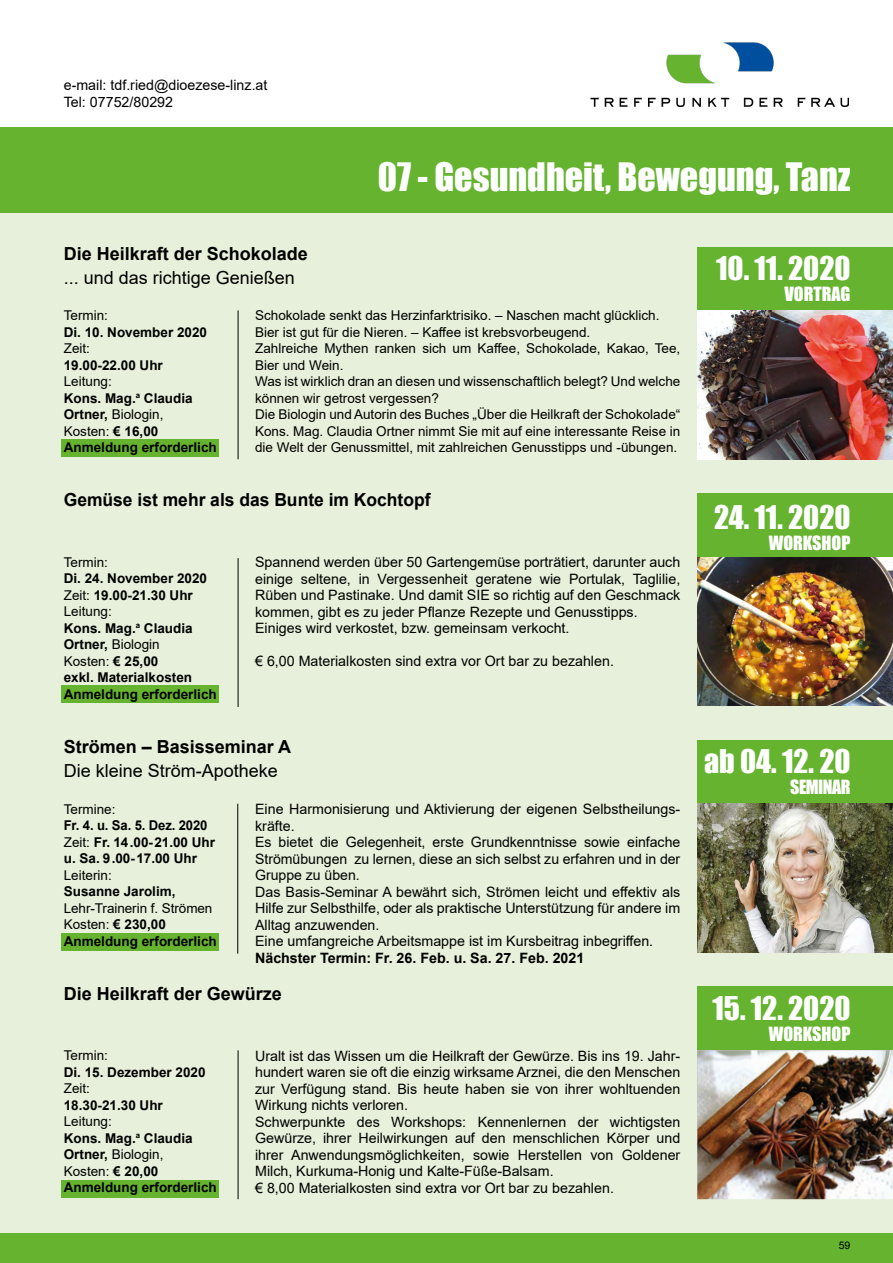
<style>
.page{position:relative;width:893px;height:1263px;background:#fff}
.page>*{position:absolute;margin:0;border:0;box-sizing:border-box;transform-origin:0 0}
.t1{font:36px "Impact";color:#fff}
.t2{font:30px "Impact";color:#fff}
.t3{font:700 18px "Arial";color:#000}
.t4{font:18px "Arial";color:#000}
.t5{font:18px "Impact";color:#fff}
.t6{font:18px "Impact";letter-spacing:-.03em;color:#fff}
.t7{font:14.25px/16.5px "Arial";color:#000}
.t8{font:700 14.25px "Arial";color:#000}
.t9{font:13.5px/16.5px "Arial";color:#000}
.t10{font:700 13.5px/16.5px "Arial";color:#000}
.t11{font:10.5px "Arial";color:#000}
.s1{font-weight:400}
.s2{font-weight:700}
</style>
<div class="page">
<div style="left:0;top:213px;width:893px;height:1029px;background:#e6f0da"></div>
<div style="left:62px;top:439px;width:157px;height:17px;background:#65b32e"></div>
<div style="left:62px;top:686px;width:157px;height:17px;background:#65b32e"></div>
<div style="left:62px;top:934px;width:157px;height:17px;background:#65b32e"></div>
<div style="left:62px;top:1180px;width:157px;height:17px;background:#65b32e"></div>
<div style="left:0;top:128px;width:893px;height:85px;background:#65b32e"></div>
<div style="left:0;top:1233px;width:893px;height:30px;background:#65b32e"></div>
<hr style="left:238px;top:310px;width:1px;height:149px;background:#000">
<div style="left:697px;top:247px;width:196px;height:63px;background:#65b32e"></div>
<hr style="left:238px;top:1050px;width:1px;height:149px;background:#000">
<div style="left:697px;top:986px;width:196px;height:64px;background:#65b32e"></div>
<div style="left:697px;top:493px;width:196px;height:64px;background:#65b32e"></div>
<hr style="left:238px;top:558px;width:1px;height:149px;background:#000">
<hr style="left:237px;top:804px;width:1px;height:150px;background:#000">
<div style="left:697px;top:740px;width:196px;height:64px;background:#65b32e"></div>
<img style="left:590px;top:43px;width:259px;height:63px">
<img style="left:697px;top:310px;width:196px;height:149px">
<img style="left:697px;top:1050px;width:196px;height:149px">
<img style="left:697px;top:557px;width:196px;height:149px">
<img style="left:697px;top:804px;width:196px;height:148px">
<p class="t7" style="left:64px;top:77px;width:205px">e-mail: tdf.ried@dioezese-linz.at<br>Tel: 07752/80292</p>
<h1 class="t1" style="left:378px;top:149px;width:474px">07 - Gesundheit, Bewegung, Tanz</h1>
<p class="t3" style="left:64px;top:241px;width:246px">Die Heilkraft der Schokolade</p>
<p class="t4" style="left:64px;top:265px;width:233px">... und das richtige Genießen</p>
<p class="t9" style="left:255px;top:307px;width:427px">Schokolade senkt das Herzinfarktrisiko. – Naschen macht glücklich.<br>Bier ist gut für die Nieren. – Kaffee ist krebsvorbeugend.<br>Zahlreiche Mythen ranken sich um Kaffee, Schokolade, Kakao, Tee, Bier und Wein.<br>Was ist wirklich dran an diesen und wissenschaftlich belegt? Und welche können wir getrost vergessen?<br>Die Biologin und Autorin des Buches „Über die Heilkraft der Schokolade“ Kons. Mag. Claudia Ortner nimmt Sie mit auf eine interessante Reise in die Welt der Genussmittel, mit zahlreichen Genusstipps und -übungen.</p>
<p class="t3" style="left:64px;top:487px;width:368px">Gemüse ist mehr als das Bunte im Kochtopf</p>
<p class="t9" style="left:64px;top:307px;width:46px">Termin:</p>
<p class="t10" style="left:64px;top:324px;width:145px">Di. 10. November 2020</p>
<p class="t9" style="left:64px;top:340px;width:28px">Zeit:</p>
<p class="t10" style="left:64px;top:357px;width:101px">19.00-22.00 Uhr</p>
<p class="t10" style="left:64px;top:373px;width:155px"><span class="s1">Leitung:<br></span>Kons. Mag.<sup>a</sup> Claudia<br>Ortner, <span class="s1">Biologin,<br>Kosten:</span> € 16,00<br>Anmeldung erforderlich</p>
<p class="t9" style="left:64px;top:554px;width:46px">Termin:</p>
<p class="t10" style="left:64px;top:570px;width:155px">Di. 24. November 2020<br><span class="s1">Zeit:</span> 19.00-21.30 Uhr<br><span class="s1">Leitung:<br></span>Kons. Mag.<sup>a</sup> Claudia<br>Ortner, <span class="s1">Biologin<br>Kosten:</span> € 25,00<br>exkl. Materialkosten<br>Anmeldung erforderlich</p>
<p class="t7" style="left:255px;top:554px;width:427px">Spannend werden über 50 Gartengemüse porträtiert, darunter auch einige seltene, in Vergessenheit geratene wie Portulak, Taglilie, Rüben und Pastinake. Und damit SIE so richtig auf den Geschmack kommen, gibt es zu jeder Pflanze Rezepte und Genusstipps.<br>Einiges wird verkostet, bzw. gemeinsam verkocht.</p>
<p class="t7" style="left:255px;top:653px;width:360px">€ 6,00 Materialkosten sind extra vor Ort bar zu bezahlen.</p>
<p class="t3" style="left:64px;top:734px;width:229px">Strömen – Basisseminar A</p>
<p class="t4" style="left:64px;top:758px;width:216px">Die kleine Ström-Apotheke</p>
<p class="t9" style="left:64px;top:800px;width:53px">Termine:</p>
<p class="t10" style="left:64px;top:817px;width:153px">Fr. 4. u. Sa. 5. Dez. 2020<br><span class="s1">Zeit:</span> Fr. 14.00-21.00 Uhr u. Sa. 9.00-17.00 Uhr</p>
<p class="t9" style="left:64px;top:866px;width:50px">Leiterin:</p>
<p class="t10" style="left:64px;top:883px;width:113px">Susanne Jarolim,</p>
<p class="t9" style="left:64px;top:899px;width:155px">Lehr-Trainerin f. Strömen<br>Kosten: <span class="s2">€ 230,00<br>Anmeldung erforderlich</span></p>
<p class="t7" style="left:255px;top:801px;width:427px">Eine Harmonisierung und Aktivierung der eigenen Selbstheilungs&shy;kräfte.<br>Es bietet die Gelegenheit, erste Grundkenntnisse sowie einfache Strömübungen zu lernen, diese an sich selbst zu erfahren und in der Gruppe zu üben.<br>Das Basis-Seminar A bewährt sich, Strömen leicht und effektiv als Hilfe zur Selbsthilfe, oder als praktische Unterstützung für andere im Alltag anzuwenden.<br>Eine umfangreiche Arbeitsmappe ist im Kursbeitrag inbegriffen.</p>
<p class="t8" style="left:255px;top:947px;width:331px">Nächster Termin: Fr. 26. Feb. u. Sa. 27. Feb. 2021</p>
<p class="t3" style="left:64px;top:981px;width:220px">Die Heilkraft der Gewürze</p>
<p class="t9" style="left:64px;top:1047px;width:46px">Termin:</p>
<p class="t10" style="left:64px;top:1064px;width:143px">Di. 15. Dezember 2020</p>
<p class="t9" style="left:64px;top:1080px;width:28px">Zeit:</p>
<p class="t10" style="left:64px;top:1097px;width:101px">18.30-21.30 Uhr</p>
<p class="t10" style="left:64px;top:1113px;width:155px"><span class="s1">Leitung:<br></span>Kons. Mag.<sup>a</sup> Claudia<br>Ortner, <span class="s1">Biologin,<br>Kosten:</span> € 20,00<br>Anmeldung erforderlich</p>
<p class="t7" style="left:255px;top:1047px;width:427px">Uralt ist das Wissen um die Heilkraft der Gewürze. Bis ins 19. Jahr&shy;hundert waren sie oft die einzig wirksame Arznei, die den Menschen zur Verfügung stand. Bis heute haben sie von ihrer wohltuenden Wirkung nichts verloren.<br>Schwerpunkte des Workshops: Kennenlernen der wichtigsten Gewürze, ihrer Heilwirkungen auf den menschlichen Körper und ihrer Anwendungsmöglichkeiten, sowie Herstellen von Goldener Milch, Kurkuma-Honig und Kalte-Füße-Balsam.<br>€ 8,00 Materialkosten sind extra vor Ort bar zu bezahlen.</p>
<h2 class="t2" style="left:716px;top:245px;width:136px">10. 11. 2020</h2>
<p class="t5" style="left:784px;top:280px;width:68px">VORTRAG</p>
<h2 class="t2" style="left:714px;top:494px;width:138px">24. 11. 2020</h2>
<p class="t5" style="left:769px;top:529px;width:83px">WORKSHOP</p>
<h2 class="t2" style="left:704px;top:738px;width:148px">ab 04. 12. 20</h2>
<p class="t6" style="left:790px;top:773px;width:62px">SEMINAR</p>
<h2 class="t2" style="left:712px;top:984px;width:139px">15. 12. 2020</h2>
<p class="t5" style="left:769px;top:1020px;width:83px">WORKSHOP</p>
<p class="t11" style="left:839px;top:1238px;width:13px">59</p>
</div>
